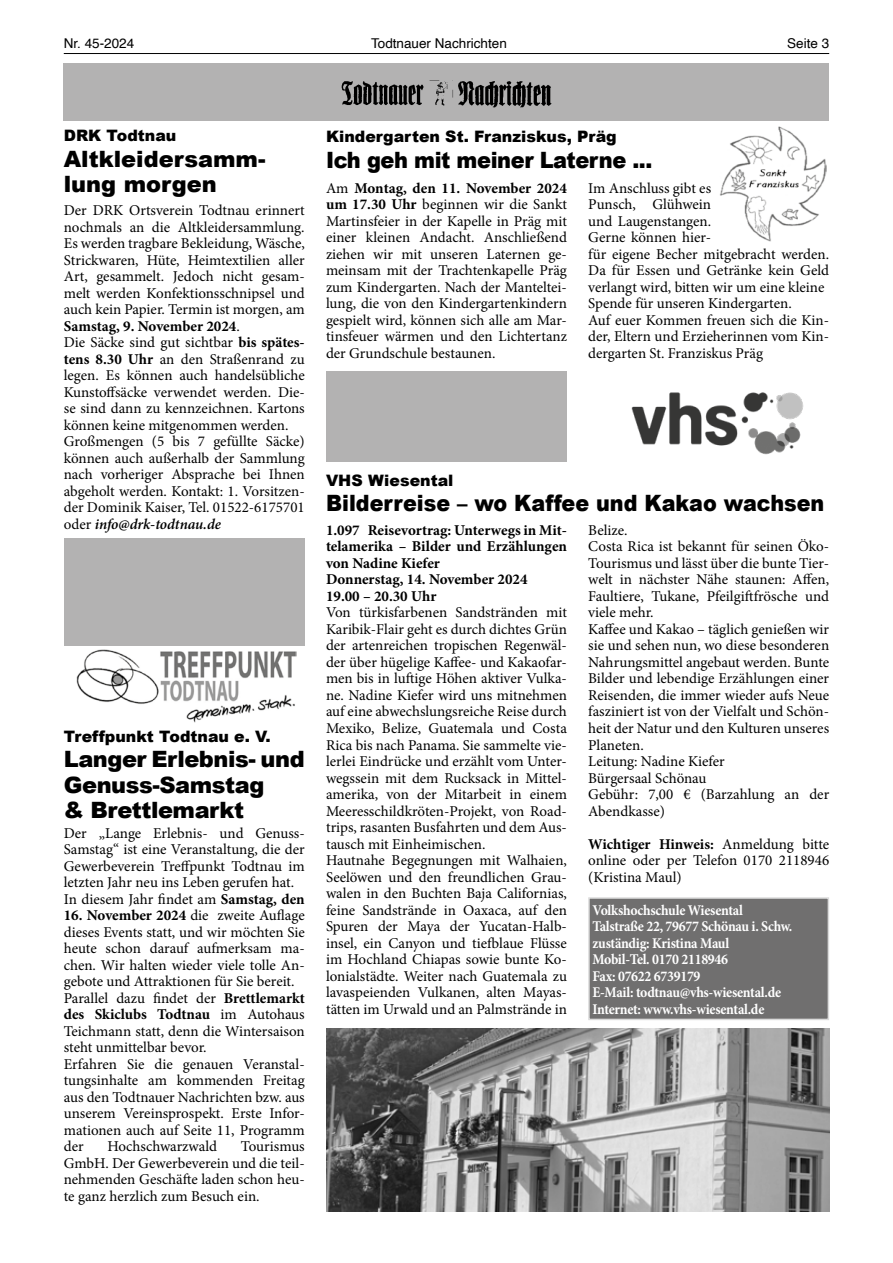
<style>
.page{position:relative;width:893px;height:1263px;background:#fff}
.page>*{position:absolute;margin:0;border:0;box-sizing:border-box;transform-origin:0 0}
.t1{font:900 22.5px/25.5px "Arial";letter-spacing:-.015em;color:#000}
.t2{font:900 22.5px "Arial";letter-spacing:-.015em;color:#000;scale:.92 1}
.t3{font:900 22.5px "Arial";letter-spacing:-.015em;color:#000;scale:.93 1}
.t4{font:900 15.75px "Arial";color:#000}
.t5{font:15px/16.5px "Minion Pro";color:#000}
.t6{font:700 15px/16.5px "Minion Pro";color:#000}
.t7{font:700 14.85px/16.5px "Minion Pro";letter-spacing:-.02em;color:#fff;scale:.93 1}
.t8{font:13.5px "Helvetica";color:#000}
.s1{font-weight:700}
.s2{font-weight:600;font-style:italic}
</style>
<div class="page">
<hr style="left:64px;top:53px;width:765px;height:1px;background:#000">
<div style="left:64px;top:64px;width:765px;height:57px;background:#b3b2b2"></div>
<img style="left:341px;top:80px;width:211px;height:28px">
<img style="left:720px;top:126px;width:107px;height:116px">
<div style="left:326px;top:371px;width:241px;height:91px;background:#b3b2b2"></div>
<img style="left:631px;top:392px;width:173px;height:63px">
<div style="left:588px;top:897px;width:241px;height:123px;background:#706f6f;border:2px solid #dadada"></div>
<img style="left:76px;top:650px;width:221px;height:73px">
<img style="left:326px;top:1028px;width:503px;height:183px">
<div style="left:64px;top:538px;width:241px;height:107px;background:#b3b2b2"></div>
<p class="t8" style="left:64px;top:33px;width:72px">Nr. 45-2024</p>
<p class="t8" style="left:371px;top:33px;width:137px">Todtnauer Nachrichten</p>
<p class="t8" style="left:787px;top:33px;width:44px">Seite 3</p>
<p class="t4" style="left:64px;top:124px;width:114px">DRK Todtnau</p>
<h1 class="t1" style="left:64px;top:145px;width:203px">Altkleidersamm&shy;lung morgen</h1>
<p class="t5" style="left:64px;top:202px;width:242px">Der DRK Ortsverein Todtnau erinnert nochmals an die Altkleidersammlung.<br>Es werden tragbare Bekleidung, Wäsche, Strickwaren, Hüte, Heimtextilien aller Art, gesammelt. Jedoch nicht gesam&shy;melt werden Konfektionsschnipsel und auch kein Papier. Termin ist morgen, am <span class="s1">Samstag, 9. November 2024</span>.<br>Die Säcke sind gut sichtbar <span class="s1">bis spätes&shy;tens 8.30 Uhr</span> an den Straßenrand zu legen. Es können auch handelsübliche Kunstoffsäcke verwendet werden. Die&shy;se sind dann zu kennzeichnen. Kartons können keine mitgenommen werden.<br>Großmengen (5 bis 7 gefüllte Säcke) können auch außerhalb der Sammlung nach vorheriger Absprache bei Ihnen abgeholt werden. Kontakt: 1. Vorsitzen&shy;der Dominik Kaiser, Tel. 01522-6175701 oder <span class="s2">info@drk-todtnau.de</span></p>
<p class="t4" style="left:64px;top:725px;width:208px">Treffpunkt Todtnau e. V.</p>
<h1 class="t1" style="left:64px;top:746px;width:242px">Langer Erlebnis- und<br>Genuss-Samstag<br>&amp; Brettlemarkt</h1>
<p class="t5" style="left:64px;top:825px;width:242px">Der „Lange Erlebnis- und Genuss-Samstag“ ist eine Veranstaltung, die der Gewerbeverein Treffpunkt Todtnau im letzten Jahr neu ins Leben gerufen hat.<br>In diesem Jahr findet am <span class="s1">Samstag, den</span></p>
<p class="t5" style="left:64px;top:907px;width:242px"><span class="s1">16. November 2024</span> die zweite Auflage dieses Events statt, und wir möchten Sie heute schon darauf aufmerksam ma&shy;chen. Wir halten wieder viele tolle An&shy;gebote und Attraktionen für Sie bereit.<br>Parallel dazu findet der <span class="s1">Brettlemarkt des Skiclubs Todtnau</span> im Autohaus Teichmann statt, denn die Wintersaison steht unmittelbar bevor.<br>Erfahren Sie die genauen Veranstal&shy;tungsinhalte am kommenden Freitag aus den Todtnauer Nachrichten bzw. aus unserem Vereinsprospekt. Erste Infor&shy;mationen auch auf Seite 11, Programm der</p>
<p class="t5" style="left:107px;top:1138px;width:111px">Hochschwarzwald</p>
<p class="t5" style="left:64px;top:1138px;width:242px;text-align:justify;text-indent:177px">Tourismus GmbH. Der Gewerbeverein und die teil&shy;nehmenden Geschäfte laden schon heu&shy;te ganz herzlich zum Besuch ein.</p>
<p class="t4" style="left:326px;top:125px;width:292px">Kindergarten St. Franziskus, Präg</p>
<h1 class="t3" style="left:326px;top:143px;width:353px">Ich geh mit meiner Laterne ...</h1>
<p class="t5" style="left:326px;top:180px;width:242px;text-align:justify">Am <span class="s1">Montag, den 11. November 2024 um 17.30 Uhr</span> beginnen wir die Sankt Martinsfeier in der Kapelle in Präg mit einer kleinen Andacht. Anschließend ziehen wir mit unseren Laternen ge&shy;meinsam mit der Trachtenkapelle Präg zum Kindergarten. Nach der Manteltei&shy;lung, die von den Kindergartenkindern gespielt wird, können sich alle am Mar&shy;tinsfeuer wärmen und den Lichtertanz der Grundschule bestaunen.</p>
<p class="t5" style="left:588px;top:180px;width:242px">Im Anschluss gibt es<br>Punsch, Glühwein<br>und Laugenstangen.<br>Gerne können hier-<br>für eigene Becher mitgebracht werden.<br>Da für Essen und Getränke kein Geld verlangt wird, bitten wir um eine kleine<br>Spende für unseren Kindergarten.<br>Auf euer Kommen freuen sich die Kin&shy;der, Eltern und Erzieherinnen vom Kin&shy;dergarten St. Franziskus Präg</p>
<p class="t4" style="left:326px;top:469px;width:129px">VHS Wiesental</p>
<h1 class="t2" style="left:326px;top:487px;width:543px">Bilderreise – wo Kaffee und Kakao wachsen</h1>
<p class="t6" style="left:326px;top:522px;width:242px">1.097 Reisevortrag: Unterwegs in Mit&shy;telamerika – Bilder und Erzählungen von Nadine Kiefer<br>Donnerstag, 14. November 2024<br>19.00 – 20.30 Uhr</p>
<p class="t5" style="left:326px;top:604px;width:242px">Von türkisfarbenen Sandstränden mit Karibik-Flair geht es durch dichtes Grün der artenreichen tropischen Regenwäl&shy;der über hügelige Kaffee- und Kakaofar&shy;men bis in luftige Höhen aktiver Vulka&shy;ne. Nadine Kiefer wird uns mitnehmen auf eine abwechslungsreiche Reise durch Mexiko, Belize, Guatemala und Costa Rica bis nach Panama. Sie sammelte vie&shy;lerlei Eindrücke und erzählt vom Unter&shy;wegssein mit dem Rucksack in Mittel&shy;amerika, von der Mitarbeit in einem Meeresschildkröten-Projekt, von Road&shy;trips, rasanten Busfahrten und dem Aus&shy;tausch mit Einheimischen.<br>Hautnahe Begegnungen mit Walhaien, Seelöwen und den freundlichen Grau&shy;walen in den Buchten Baja Californias, feine Sandstrände in Oaxaca, auf den Spuren der Maya der Yucatan-Halb&shy;insel, ein Canyon und tiefblaue Flüsse im Hochland Chiapas sowie bunte Ko&shy;lonialstädte. Weiter nach Guatemala zu lavaspeienden Vulkanen, alten Mayas&shy;tätten im Urwald und an Palmstrände in</p>
<p class="t5" style="left:588px;top:522px;width:242px">Belize.<br>Costa Rica ist bekannt für seinen Öko-<br>Tourismus und lässt über die bunte Tier&shy;welt in nächster Nähe staunen: Affen,<br>Faultiere, Tukane, Pfeilgiftfrösche und viele mehr.<br>Kaffee und Kakao – täglich genießen wir sie und sehen nun, wo diese besonderen<br>Nahrungsmittel angebaut werden. Bunte<br>Bilder und lebendige Erzählungen einer<br>Reisenden, die immer wieder aufs Neue fasziniert ist von der Vielfalt und Schön&shy;heit der Natur und den Kulturen unseres<br>Planeten.<br>Leitung: Nadine Kiefer<br>Bürgersaal Schönau<br>Gebühr: 7,00 € (Barzahlung an der<br>Abendkasse)</p>
<p class="t5" style="left:588px;top:835px;width:242px;text-align:justify"><span class="s1">Wichtiger Hinweis:</span> Anmeldung bitte online oder per Telefon 0170 2118946 (Kristina Maul)</p>
<p class="t7" style="left:592px;top:901px;width:217px">Volkshochschule Wiesental<br>Talstraße 22, 79677 Schönau i. Schw. zuständig: Kristina Maul<br>Mobil-Tel. 0170 2118946<br>Fax: 07622 6739179<br>E-Mail: todtnau@vhs-wiesental.de<br>Internet: www.vhs-wiesental.de</p>
</div>
